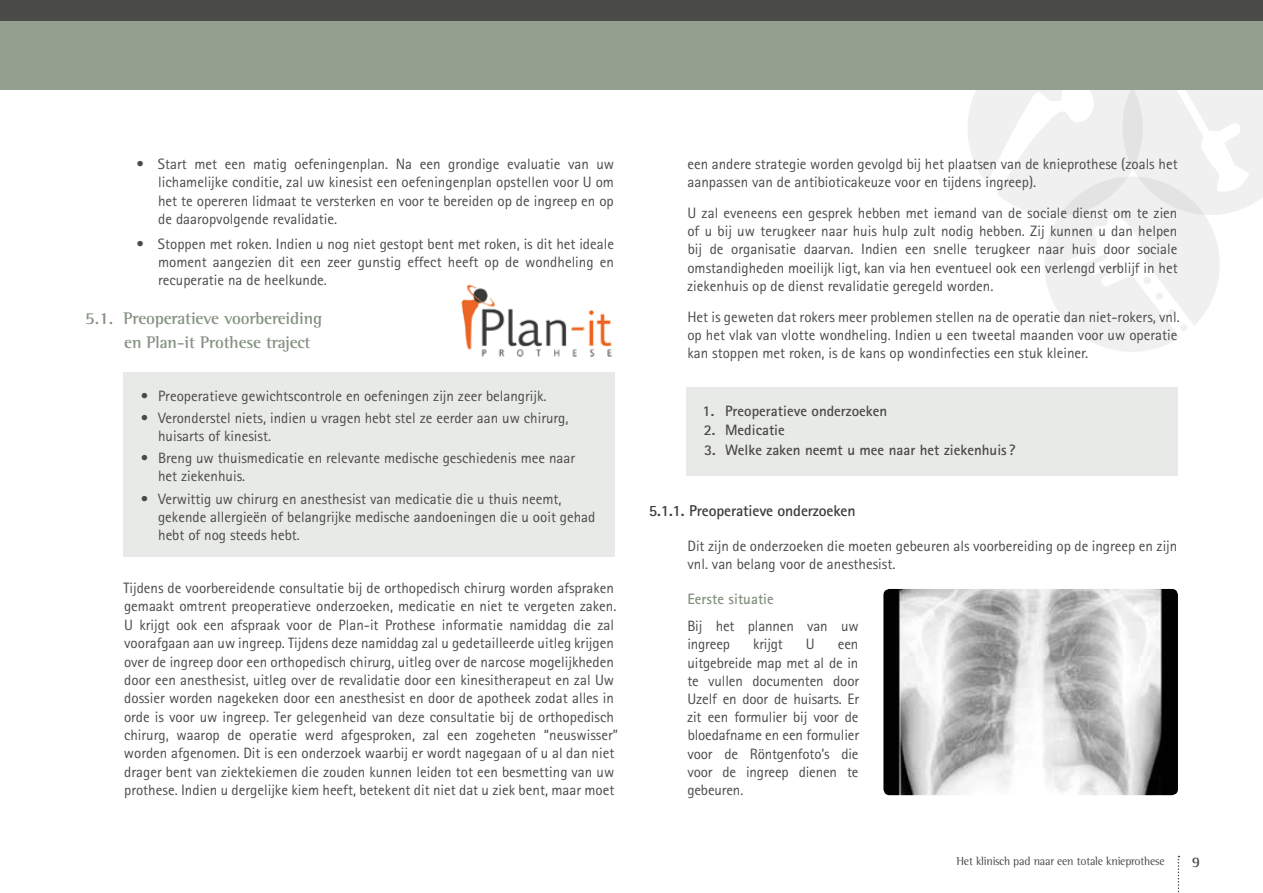
<style>
.page{position:relative;width:1263px;height:893px;background:#fff}
.page>*{position:absolute;margin:0;border:0;box-sizing:border-box;transform-origin:0 0}
.t1{font:700 17.25px/23.9px "Rotis Semi Serif";letter-spacing:-.01em;color:#859181}
.t2{font:700 15.75px "Rotis Sans Serif";letter-spacing:-.01em;color:#3c3c3b}
.t3{font:15px/18.3px "Rotis Sans Serif";color:#4a4a49}
.t4{font:700 15px "Rotis Sans Serif";color:#4a4a49}
.t5{font:700 15px "Rotis Sans Serif";color:#859181}
.t6{font:700 15px "Rotis Semi Serif";color:#4a4a49}
.t7{font:12px "Rotis Semi Serif";letter-spacing:-.02em;color:#4a4a49}
</style>
<div class="page">
<svg style="left:967px;top:89px;width:296px;height:263px"></svg>
<div style="left:1156px;top:293px;width:7px;height:7px;background:#f0f0f0;border-radius:50%"></div>
<div style="left:1168px;top:309px;width:7px;height:7px;background:#f0f0f0;border-radius:50%"></div>
<div style="left:1143px;top:277px;width:8px;height:7px;background:#f0f0f0;border-radius:50%"></div>
<div style="left:0;top:0;width:1263px;height:21px;background:#4a4a49"></div>
<div style="left:0;top:21px;width:1263px;height:68px;background:#93a08f"></div>
<svg style="left:1178px;top:856px;width:1px;height:37px"></svg>
<div style="left:124px;top:372px;width:491px;height:185px;background:#e8eae7"></div>
<div style="left:687px;top:387px;width:491px;height:88px;background:#e8eae7"></div>
<img style="left:883px;top:589px;width:295px;height:206px">
<img style="left:461px;top:284px;width:151px;height:73px">
<p class="t3" style="left:158px;top:154px;width:457px;text-align:justify;text-indent:-22px">• Start met een matig oefeningenplan. Na een grondige evaluatie van uw lichamelijke conditie, zal uw kinesist een oefeningenplan opstellen voor U om het te opereren lidmaat te versterken en voor te bereiden op de ingreep en op de daaropvolgende revalidatie.</p>
<p class="t3" style="left:158px;top:234px;width:457px;text-align:justify;text-indent:-22px">• Stoppen met roken. Indien u nog niet gestopt bent met roken, is dit het ideale moment aangezien dit een zeer gunstig effect heeft op de wondheling en recuperatie na de heelkunde.</p>
<p class="t1" style="left:124px;top:306px;width:199px;text-indent:-39px">5.1. Preoperatieve voorbereiding en Plan-it Prothese traject</p>
<p class="t3" style="left:141px;top:387px;width:407px">• Preoperatieve gewichtscontrole en oefeningen zijn zeer belangrijk.</p>
<p class="t3" style="left:158px;top:409px;width:412px;text-indent:-17px">• Veronderstel niets, indien u vragen hebt stel ze eerder aan uw chirurg, huisarts of kinesist.</p>
<p class="t3" style="left:158px;top:449px;width:419px;text-indent:-17px">• Breng uw thuismedicatie en relevante medische geschiedenis mee naar het ziekenhuis.</p>
<p class="t3" style="left:158px;top:489px;width:439px;text-indent:-17px">• Verwittig uw chirurg en anesthesist van medicatie die u thuis neemt, gekende allergieën of belangrijke medische aandoeningen die u ooit gehad hebt of nog steeds hebt.</p>
<p class="t3" style="left:123px;top:579px;width:496px">Tijdens de voorbereidende consultatie bij de orthopedisch chirurg worden afspraken gemaakt omtrent preoperatieve onderzoeken, medicatie en niet te vergeten zaken.<br>U krijgt ook een afspraak voor de Plan-it Prothese informatie namiddag die zal voorafgaan aan uw ingreep. Tijdens deze namiddag zal u gedetailleerde uitleg krijgen over de ingreep door een orthopedisch chirurg, uitleg over de narcose mogelijkheden door een anesthesist, uitleg over de revalidatie door een kinesitherapeut en zal Uw dossier worden nagekeken door een anesthesist en door de apotheek zodat alles in orde is voor uw ingreep. Ter gelegenheid van deze consultatie bij de orthopedisch chirurg, waarop de operatie werd afgesproken, zal een zogeheten “neuswisser” worden afgenomen. Dit is een onderzoek waarbij er wordt nagegaan of u al dan niet drager bent van ziektekiemen die zouden kunnen leiden tot een besmetting van uw prothese. Indien u dergelijke kiem heeft, betekent dit niet dat u ziek bent, maar moet</p>
<p class="t3" style="left:687px;top:155px;width:492px">een andere strategie worden gevolgd bij het plaatsen van de knieprothese (zoals het aanpassen van de antibioticakeuze voor en tijdens ingreep).</p>
<p class="t3" style="left:687px;top:204px;width:492px;text-align:justify">U zal eveneens een gesprek hebben met iemand van de sociale dienst om te zien of u bij uw terugkeer naar huis hulp zult nodig hebben. Zij kunnen u dan helpen bij de organisatie daarvan. Indien een snelle terugkeer naar huis door sociale omstandigheden moeilijk ligt, kan via hen eventueel ook een verlengd verblijf in het ziekenhuis op de dienst revalidatie geregeld worden.</p>
<p class="t3" style="left:687px;top:308px;width:494px">Het is geweten dat rokers meer problemen stellen na de operatie dan niet-rokers, vnl. op het vlak van vlotte wondheling. Indien u een tweetal maanden voor uw operatie kan stoppen met roken, is de kans op wondinfecties een stuk kleiner.</p>
<p class="t4" style="left:703px;top:401px;width:186px">1. Preoperatieve onderzoeken</p>
<p class="t4" style="left:704px;top:421px;width:83px">2. Medicatie</p>
<p class="t4" style="left:704px;top:440px;width:313px">3. Welke zaken neemt u mee naar het ziekenhuis ?</p>
<p class="t2" style="left:649px;top:500px;width:208px">5.1.1. Preoperatieve onderzoeken</p>
<p class="t3" style="left:687px;top:537px;width:491px">Dit zijn de onderzoeken die moeten gebeuren als voorbereiding op de ingreep en zijn vnl. van belang voor de anesthesist.</p>
<p class="t5" style="left:687px;top:590px;width:88px">Eerste situatie</p>
<p class="t3" style="left:687px;top:617px;width:173px">Bij het plannen van uw ingreep</p>
<p class="t3" style="left:753px;top:635px;width:31px">krijgt</p>
<p class="t3" style="left:806px;top:635px;width:10px">U</p>
<p class="t3" style="left:687px;top:635px;width:173px;text-align:justify;text-indent:151px">een uitgebreide map met al de in te vullen documenten door Uzelf en door de huisarts. Er zit een formulier bij voor de bloedafname en een formulier voor de Röntgenfoto’s die voor de ingreep dienen te gebeuren.</p>
<p class="t7" style="left:956px;top:854px;width:210px">Het klinisch pad naar een totale knieprothese</p>
<p class="t6" style="left:1192px;top:853px;width:10px">9</p>
</div>
